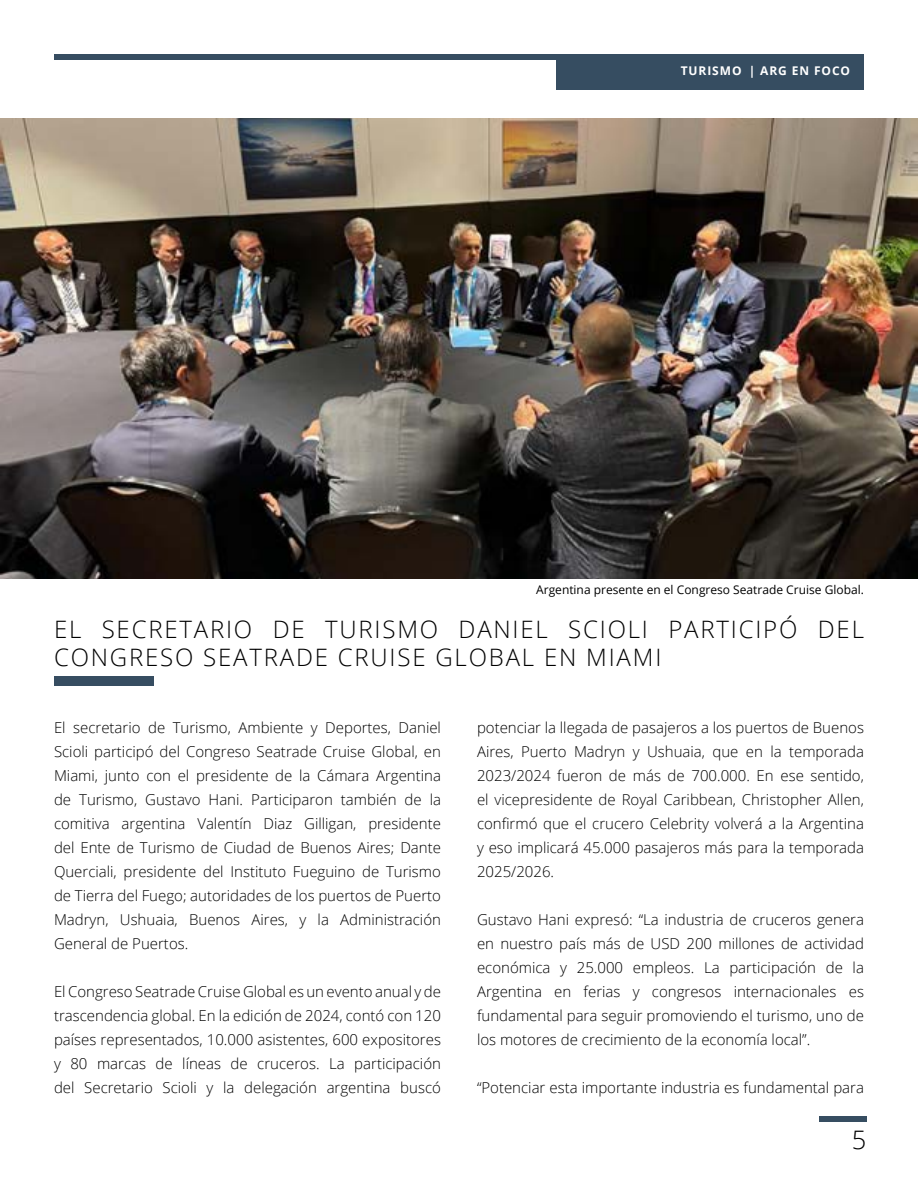
<style>
.page{position:relative;width:918px;height:1188px;background:#fff}
.page>*{position:absolute;margin:0;border:0;box-sizing:border-box;transform-origin:0 0}
.t1{font:300 25.5px "Open Sans";color:#000}
.t2{font:300 24px/28.8px "Open Sans";letter-spacing:.075em;color:#000}
.t3{font:300 15px/24px "Open Sans";color:#000;text-align:justify}
.t4{font:12px "Open Sans";color:#000}
.t5{font:700 12px "Open Sans";letter-spacing:.075em;color:#fff}
</style>
<div class="page">
<div style="left:54px;top:54px;width:810px;height:5px;background:#364d61"></div>
<div style="left:556px;top:54px;width:308px;height:36px;background:#364d61"></div>
<div style="left:819px;top:1116px;width:47px;height:5px;background:#364d61"></div>
<img style="left:0;top:118px;width:918px;height:461px">
<div style="left:54px;top:677px;width:100px;height:9px;background:#364d61"></div>
<p class="t5" style="left:681px;top:62px;width:171px">TURISMO | ARG EN FOCO</p>
<p class="t4" style="left:536px;top:582px;width:329px">Argentina presente en el Congreso Seatrade Cruise Global.</p>
<h2 class="t2" style="left:54px;top:614px;width:811px">EL SECRETARIO DE TURISMO DANIEL SCIOLI PARTICIPÓ DEL<br>CONGRESO SEATRADE CRUISE GLOBAL EN MIAMI</h2>
<p class="t3" style="left:54px;top:715px;width:389px">El secretario de Turismo, Ambiente y Deportes, Daniel Scioli participó del Congreso Seatrade Cruise Global, en Miami, junto con el presidente de la Cámara Argentina de Turismo, Gustavo Hani. Participaron también de la comitiva argentina Valentín Diaz Gilligan, presidente del Ente de Turismo de Ciudad de Buenos Aires; Dante Querciali, presidente del Instituto Fueguino de Turismo de Tierra del Fuego; autoridades de los puertos de Puerto Madryn, Ushuaia, Buenos Aires, y la Administración General de Puertos.</p>
<p class="t3" style="left:54px;top:979px;width:389px">El Congreso Seatrade Cruise Global es un evento anual y de trascendencia global. En la edición de 2024, contó con 120 países representados, 10.000 asistentes, 600 expositores y 80 marcas de líneas de cruceros. La participación del Secretario Scioli y la delegación argentina buscó</p>
<p class="t3" style="left:477px;top:715px;width:389px">potenciar la llegada de pasajeros a los puertos de Buenos Aires, Puerto Madryn y Ushuaia, que en la temporada 2023/2024 fueron de más de 700.000. En ese sentido, el vicepresidente de Royal Caribbean, Christopher Allen, confirmó que el crucero Celebrity volverá a la Argentina y eso implicará 45.000 pasajeros más para la temporada 2025/2026.</p>
<p class="t3" style="left:477px;top:907px;width:389px">Gustavo Hani expresó: “La industria de cruceros genera en nuestro país más de USD 200 millones de actividad económica y 25.000 empleos. La participación de la Argentina en ferias y congresos internacionales es fundamental para seguir promoviendo el turismo, uno de los motores de crecimiento de la economía local”.</p>
<p class="t3" style="left:477px;top:1075px;width:389px">“Potenciar esta importante industria es fundamental para</p>
<h1 class="t1" style="left:852px;top:1122px;width:16px">5</h1>
</div>
